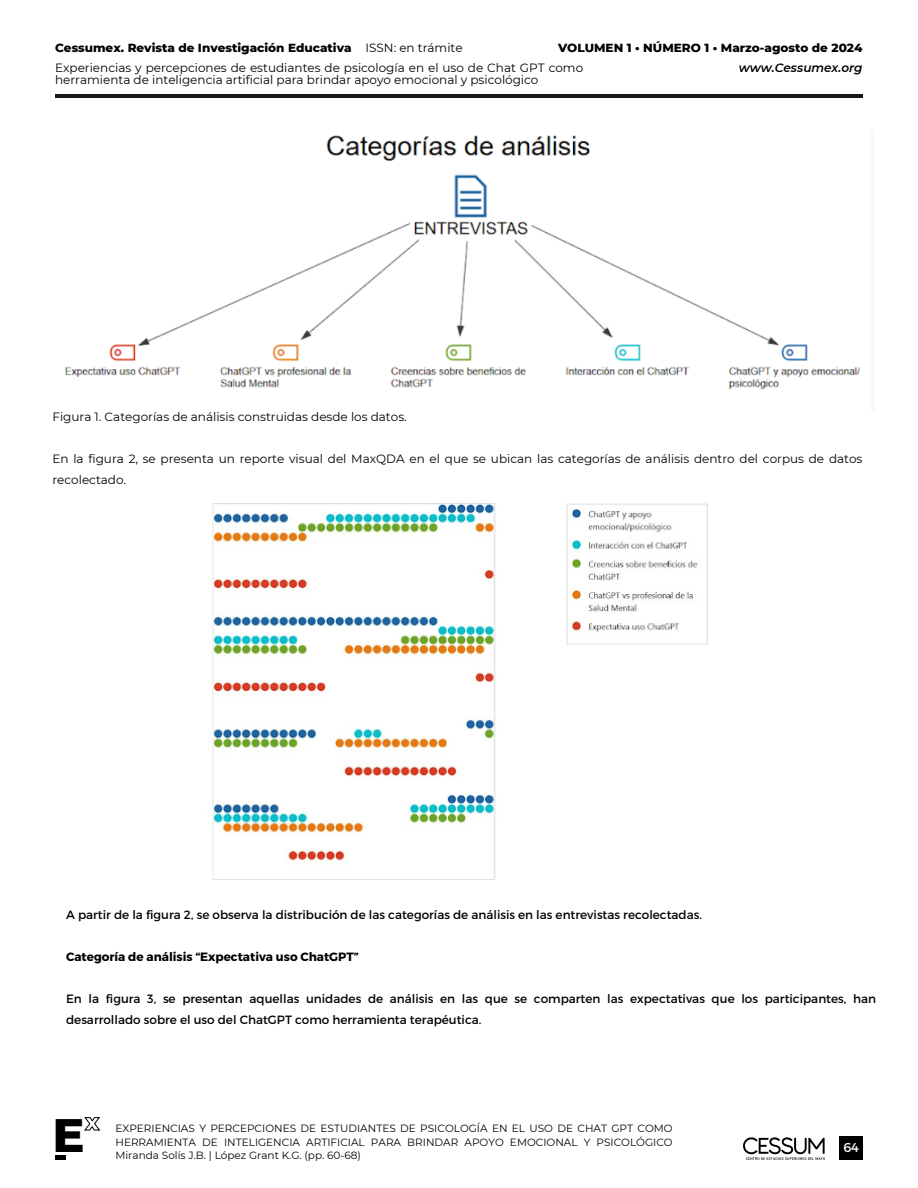
<style>
.page{position:relative;width:918px;height:1188px;background:#fff}
.page>*{position:absolute;margin:0;border:0;box-sizing:border-box;transform-origin:0 0}
.t1{font:800 47.85px "Montserrat";color:#000}
.t2{font:12.9px "Montserrat";color:#fff}
.t3{font:12px/21px "Montserrat";color:#000}
.t4{font:800 12px "Montserrat";color:#000}
.t5{font:700 12px "Montserrat";color:#000}
.t6{font:italic 600 12px "Montserrat";color:#000}
.t7{font:10.5px/13.2px "Montserrat";color:#000;text-align:justify}
</style>
<div class="page">
<hr style="left:55px;top:94px;width:807px;height:4px;background:#181818">
<hr style="left:56px;top:1156px;width:10px;height:4px;background:#000">
<div style="left:839px;top:1137px;width:23px;height:23px;background:#000"></div>
<img style="left:743px;top:1137px;width:82px;height:23px">
<img style="left:64px;top:135px;width:797px;height:254px">
<img style="left:212px;top:503px;width:496px;height:377px">
<svg style="left:84px;top:1117px;width:17px;height:14px"></svg>
<h2 class="t4" style="left:55px;top:40px;width:298px">Cessumex. Revista de Investigación Educativa</h2>
<h2 class="t3" style="left:366px;top:37px;width:99px">ISSN: en trámite</h2>
<p class="t4" style="left:558px;top:40px;width:306px">VOLUMEN 1 • NÚMERO 1 • Marzo-agosto de 2024</p>
<p class="t3" style="left:55px;top:57px;width:530px">Experiencias y percepciones de estudiantes de psicología en el uso de Chat GPT como</p>
<p class="t6" style="left:739px;top:60px;width:125px">www.Cessumex.org</p>
<p class="t3" style="left:55px;top:69px;width:485px">herramienta de inteligencia artificial para brindar apoyo emocional y psicológico</p>
<p class="t3" style="left:52px;top:406px;width:356px">Figura 1. Categorías de análisis construidas desde los datos.</p>
<h2 class="t3" style="left:52px;top:448px;width:812px">En la figura 2, se presenta un reporte visual del MaxQDA en el que se ubican las categorías de análisis dentro del corpus de datos recolectado.</h2>
<h1 class="t3" style="left:66px;top:904px;width:638px">A partir de la figura 2, se observa la distribución de las categorías de análisis en las entrevistas recolectadas.</h1>
<h2 class="t5" style="left:66px;top:949px;width:294px">Categoría de análisis “Expectativa uso ChatGPT”</h2>
<p class="t3" style="left:66px;top:988px;width:812px">En la figura 3, se presentan aquellas unidades de análisis en las que se comparten las expectativas que los participantes, han desarrollado sobre el uso del ChatGPT como herramienta terapéutica.</p>
<h1 class="t1" style="left:52px;top:1106px;width:34px">E</h1>
<p class="t7" style="left:115px;top:1122px;width:559px">EXPERIENCIAS Y PERCEPCIONES DE ESTUDIANTES DE PSICOLOGÍA EN EL USO DE CHAT GPT COMO HERRAMIENTA DE INTELIGENCIA ARTIFICIAL PARA BRINDAR APOYO EMOCIONAL Y PSICOLÓGICO Miranda Solís J.B. | López Grant K.G. (pp. 60-68)</p>
<h2 class="t2" style="left:843px;top:1139px;width:17px">64</h2>
</div>
